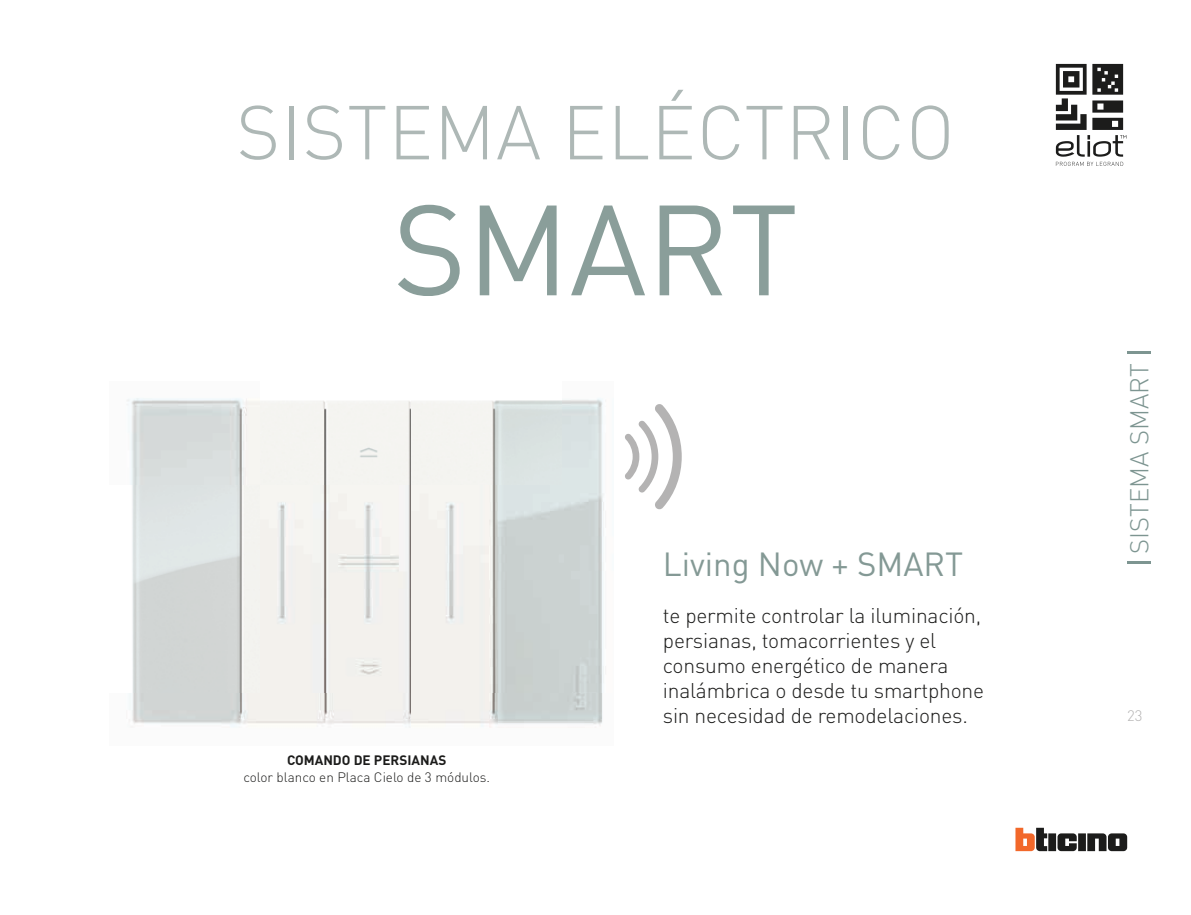
<style>
.page{position:relative;width:1191px;height:915px;background:#fff}
.page>*{position:absolute;margin:0;border:0;box-sizing:border-box;transform-origin:0 0}
.t1{font:300 75px "DIN Pro";letter-spacing:.01em;color:#aeb8b6}
.t2{font:33px "DIN Pro";color:#849995}
.t3{font:300 25.5px "DIN Pro";color:#7d9591}
.t4{font:300 21px/25.2px "DIN Pro";letter-spacing:-.01em;color:#1c1c1b}
.t5{font:300 15px "DIN Pro";color:#b4b3b3}
.t6{font:300 13.5px "DIN Pro";color:#1c1c1b}
.t7{font:700 13.5px "DIN Pro";color:#1c1c1b}
</style>
<div class="page">
<img style="left:127px;top:398px;width:477px;height:330px">
<svg style="left:1015px;top:827px;width:112px;height:23px"></svg>
<svg style="left:1055px;top:64px;width:71px;height:102px"></svg>
<svg style="left:625px;top:404px;width:56px;height:105px"></svg>
<hr style="left:1127px;top:561px;width:23px;height:2px;background:#7d9591">
<hr style="left:1127px;top:351px;width:23px;height:3px;background:#7d9591">
<svg style="left:398px;top:205px;width:396px;height:91px"></svg>
<h1 class="t1" style="left:236px;top:81px;width:720px">SISTEMA ELÉCTRICO</h1>
<p class="t7" style="left:287px;top:751px;width:161px">COMANDO DE PERSIANAS</p>
<p class="t6" style="left:243px;top:767px;width:248px">color blanco en Placa Cielo de 3 módulos.</p>
<h2 class="t2" style="left:663px;top:541px;width:302px">Living Now + SMART</h2>
<p class="t4" style="left:663px;top:601px;width:323px">te permite controlar la iluminación, persianas, tomacorrientes y el consumo energético de manera inalámbrica o desde tu smartphone sin necesidad de remodelaciones.</p>
<p class="t3" style="left:1122px;top:553px;width:192px;rotate:-90deg">SISTEMA SMART</p>
<p class="t5" style="left:1127px;top:705px;width:17px">23</p>
</div>
